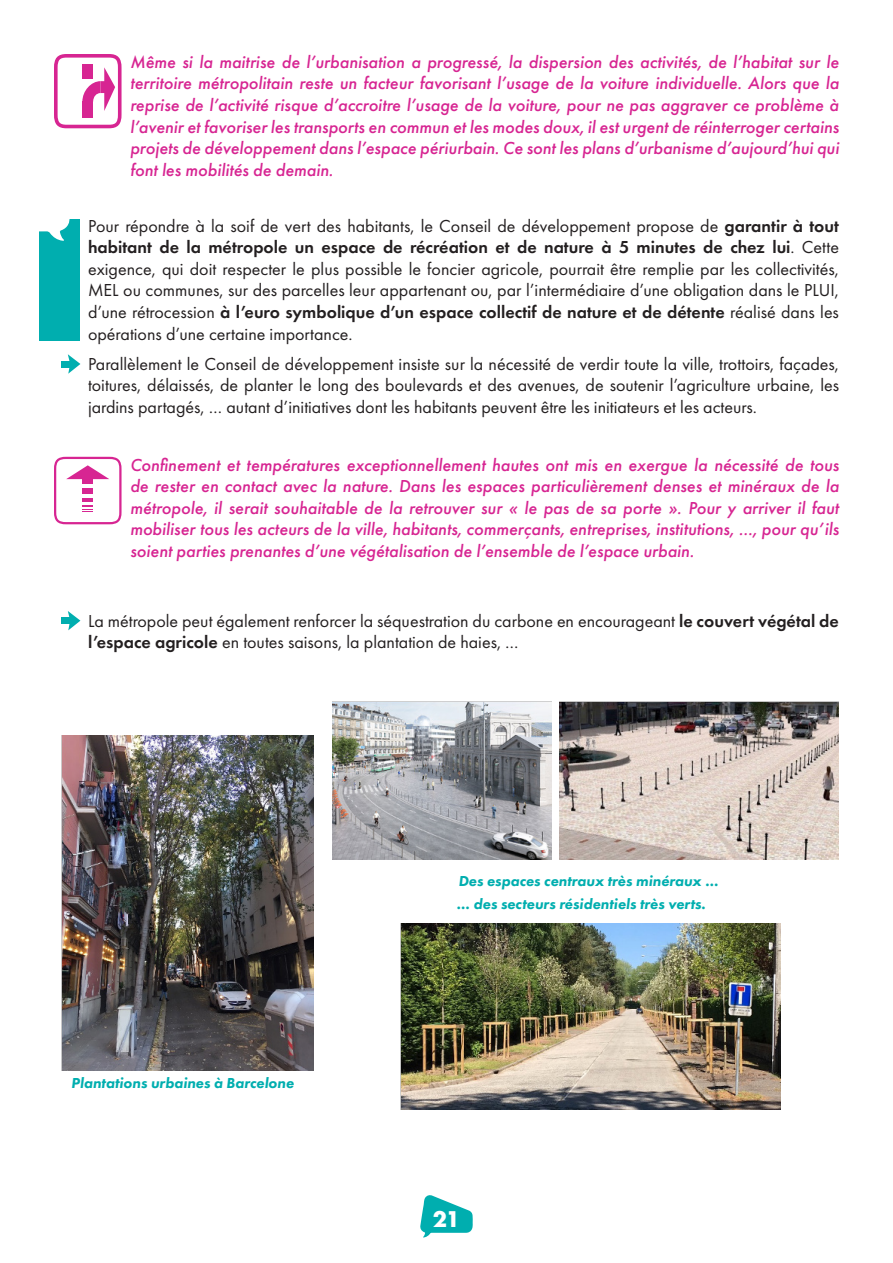
<style>
.page{position:relative;width:893px;height:1263px;background:#fff}
.page>*{position:absolute;margin:0;border:0;box-sizing:border-box;transform-origin:0 0}
.t1{font:700 21px "Futura";color:#fff}
.t2{font:18px/21.6px "Futura PT";color:#231f20;text-align:justify}
.t3{font:italic 500 18px/21.6px "Futura PT";color:#d72592;text-align:justify}
.t4{font:italic 800 15px "Futura PT";color:#00aeaf}
.s1{font-weight:600}
</style>
<div class="page">
<svg style="left:420px;top:1195px;width:53px;height:42px"></svg>
<div style="left:54px;top:54px;width:68px;height:74px;border:4px solid #d72592;border-radius:11px"></div>
<div style="left:82px;top:102px;width:11px;height:16px;background:#d72592"></div>
<div style="left:82px;top:64px;width:11px;height:15px;background:#d72592"></div>
<svg style="left:82px;top:67px;width:33px;height:44px"></svg>
<div style="left:61px;top:618px;width:8px;height:6px;background:#00aeaf"></div>
<svg style="left:68px;top:611px;width:12px;height:19px"></svg>
<div style="left:61px;top:361px;width:8px;height:6px;background:#00aeaf"></div>
<svg style="left:68px;top:354px;width:12px;height:20px"></svg>
<div style="left:54px;top:457px;width:68px;height:67px;border:2px solid #d72592;border-radius:11px"></div>
<div style="left:82px;top:472px;width:11px;height:43px;background:#d72592"></div>
<svg style="left:66px;top:465px;width:43px;height:14px"></svg>
<hr style="left:71px;top:484px;width:34px;height:3px;background:#fff">
<hr style="left:71px;top:495px;width:34px;height:3px;background:#fff">
<hr style="left:70px;top:502px;width:33px;height:2px;background:#fff">
<hr style="left:70px;top:507px;width:33px;height:2px;background:#fff">
<hr style="left:70px;top:510px;width:33px;height:1px;background:#fff">
<hr style="left:70px;top:512px;width:33px;height:1px;background:#fff">
<hr style="left:70px;top:513px;width:33px;height:1px;background:#fff">
<hr style="left:71px;top:514px;width:34px;height:1px;background:#fff">
<img style="left:61px;top:735px;width:252px;height:335px">
<img style="left:333px;top:701px;width:219px;height:158px">
<img style="left:560px;top:701px;width:279px;height:158px">
<img style="left:401px;top:923px;width:379px;height:186px">
<div style="left:39px;top:220px;width:41px;height:121px;background:#00aeaf"></div>
<svg style="left:39px;top:219px;width:31px;height:22px"></svg>
<p class="t3" style="left:130px;top:51px;width:710px">Même si la maitrise de l’urbanisation a progressé, la dispersion des activités, de l’habitat sur le territoire métropolitain reste un facteur favorisant l’usage de la voiture individuelle. Alors que la reprise de l’activité risque d’accroitre l’usage de la voiture, pour ne pas aggraver ce problème à l’avenir et favoriser les transports en commun et les modes doux, il est urgent de réinterroger certains projets de développement dans l’espace périurbain. Ce sont les plans d’urbanisme d’aujourd’hui qui font les mobilités de demain.</p>
<p class="t2" style="left:88px;top:215px;width:752px">Pour répondre à la soif de vert des habitants, le Conseil de développement propose de <span class="s1">garantir à tout habitant de la métropole un espace de récréation et de nature à 5 minutes de chez lui</span>. Cette exigence, qui doit respecter le plus possible le foncier agricole, pourrait être remplie par les collectivités, MEL ou communes, sur des parcelles leur appartenant ou, par l’intermédiaire d’une obligation dans le PLUI, d’une rétrocession <span class="s1">à l’euro symbolique d’un espace collectif de nature et de détente</span> réalisé dans les opérations d’une certaine importance.</p>
<p class="t2" style="left:88px;top:353px;width:752px">Parallèlement le Conseil de développement insiste sur la nécessité de verdir toute la ville, trottoirs, façades, toitures, délaissés, de planter le long des boulevards et des avenues, de soutenir l’agriculture urbaine, les jardins partagés, … autant d’initiatives dont les habitants peuvent être les initiateurs et les acteurs.</p>
<p class="t3" style="left:130px;top:454px;width:710px">Confinement et températures exceptionnellement hautes ont mis en exergue la nécessité de tous de rester en contact avec la nature. Dans les espaces particulièrement denses et minéraux de la métropole, il serait souhaitable de la retrouver sur « le pas de sa porte ». Pour y arriver il faut mobiliser tous les acteurs de la ville, habitants, commerçants, entreprises, institutions, …, pour qu’ils soient parties prenantes d’une végétalisation de l’ensemble de l’espace urbain.</p>
<p class="t2" style="left:88px;top:610px;width:752px">La métropole peut également renforcer la séquestration du carbone en encourageant <span class="s1">le couvert végétal de l’espace agricole</span> en toutes saisons, la plantation de haies, …</p>
<p class="t4" style="left:71px;top:1073px;width:224px">Plantations urbaines à Barcelone</p>
<p class="t4" style="left:458px;top:871px;width:262px">Des espaces centraux très minéraux …</p>
<p class="t4" style="left:457px;top:894px;width:250px">… des secteurs résidentiels très verts.</p>
<p class="t1" style="left:433px;top:1204px;width:29px">21</p>
</div>
